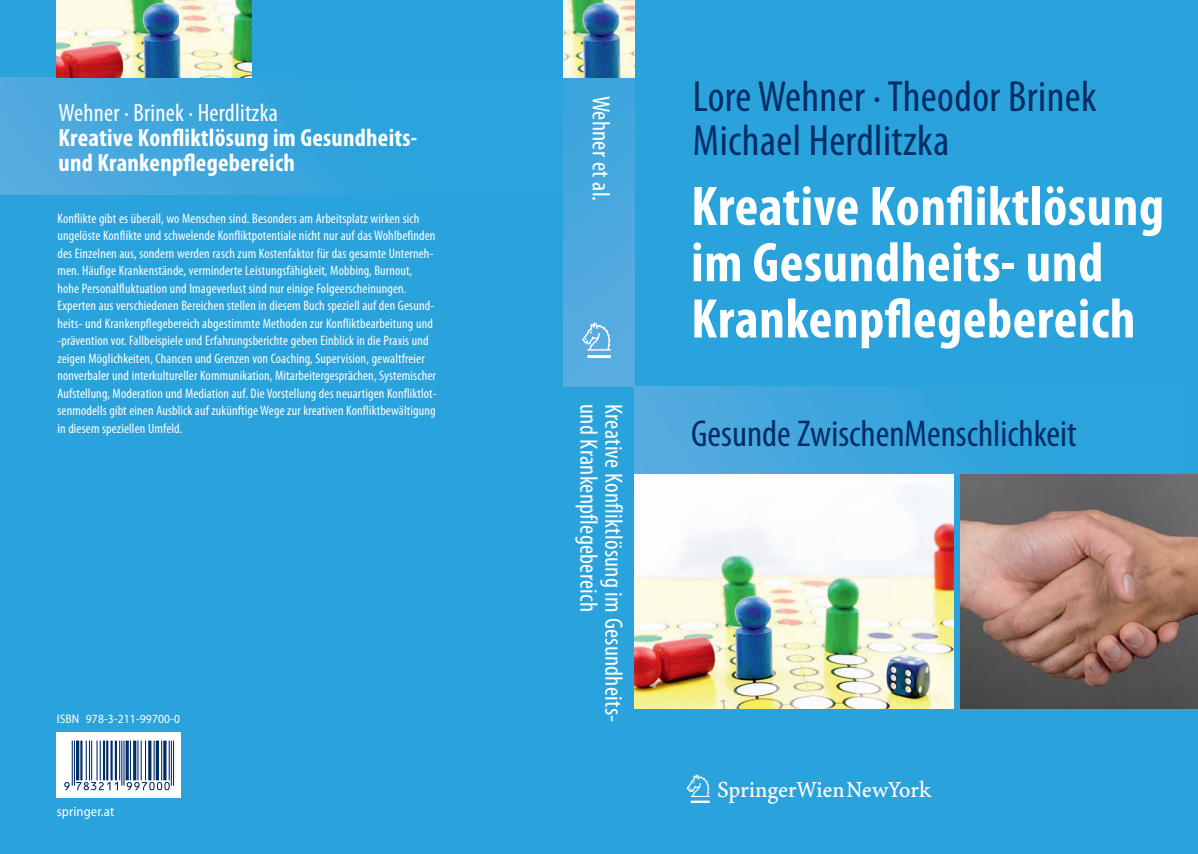
<style>
.page{position:relative;width:1198px;height:854px;background:#2aa2db}
.page>*{position:absolute;margin:0;border:0;box-sizing:border-box;transform-origin:0 0}
.t1{font:700 condensed 56.25px/56.2px "Myriad Pro";letter-spacing:.01em;color:#fff}
.t2{font:50px "Sprwien";color:#fff}
.t3{font:condensed 43.75px/43.8px "Myriad Pro";letter-spacing:.01em;color:#002d66}
.t4{font:40px "Sprwien";color:#fff}
.t5{font:condensed 37.5px "Myriad Pro";color:#002d66}
.t6{font:condensed 25px "Myriad Pro";letter-spacing:.01em;color:#fff}
.t7{font:700 condensed 25px/25px "Myriad Pro";letter-spacing:.01em;color:#fff}
.t8{font:condensed 13.75px/17.5px "Myriad Pro";letter-spacing:.01em;color:#fff}
.t9{font:semi-condensed 13.75px "Myriad Pro";letter-spacing:.01em;color:#fff}
.t10{font:semi-condensed 12.5px "Myriad Pro";letter-spacing:.01em;color:#fff}
</style>
<div class="page">
<img style="left:0;top:78px;width:353px;height:117px">
<img style="left:634px;top:386px;width:550px;height:89px">
<img style="left:563px;top:78px;width:71px;height:308px">
<img style="left:57px;top:0;width:195px;height:78px">
<img style="left:563px;top:0;width:71px;height:78px">
<img style="left:634px;top:475px;width:319px;height:234px">
<img style="left:960px;top:475px;width:238px;height:234px">
<svg style="left:57px;top:732px;width:124px;height:65px;background:#edf0f4"></svg>
<svg style="left:64px;top:782px;width:106px;height:8px"></svg>
<hr style="left:173px;top:741px;width:1px;height:45px;background:#002d66">
<hr style="left:171px;top:741px;width:1px;height:45px;background:#002d66">
<hr style="left:169px;top:741px;width:1px;height:39px;background:#002d66">
<hr style="left:163px;top:741px;width:3px;height:39px;background:#002d66">
<hr style="left:161px;top:741px;width:1px;height:39px;background:#002d66">
<hr style="left:156px;top:741px;width:3px;height:39px;background:#002d66">
<hr style="left:154px;top:741px;width:1px;height:39px;background:#002d66">
<hr style="left:148px;top:741px;width:3px;height:39px;background:#002d66">
<hr style="left:145px;top:741px;width:1px;height:39px;background:#002d66">
<hr style="left:141px;top:741px;width:1px;height:39px;background:#002d66">
<hr style="left:137px;top:741px;width:1px;height:39px;background:#002d66">
<hr style="left:133px;top:741px;width:3px;height:39px;background:#002d66">
<hr style="left:130px;top:741px;width:1px;height:39px;background:#002d66">
<hr style="left:126px;top:741px;width:3px;height:39px;background:#002d66">
<hr style="left:123px;top:741px;width:1px;height:45px;background:#002d66">
<hr style="left:121px;top:741px;width:1px;height:45px;background:#002d66">
<hr style="left:119px;top:741px;width:1px;height:39px;background:#002d66">
<hr style="left:115px;top:741px;width:2px;height:39px;background:#002d66">
<hr style="left:110px;top:741px;width:3px;height:39px;background:#002d66">
<hr style="left:106px;top:741px;width:2px;height:39px;background:#002d66">
<hr style="left:103px;top:741px;width:2px;height:39px;background:#002d66">
<hr style="left:100px;top:741px;width:1px;height:39px;background:#002d66">
<hr style="left:96px;top:741px;width:2px;height:39px;background:#002d66">
<hr style="left:91px;top:741px;width:1px;height:39px;background:#002d66">
<hr style="left:89px;top:741px;width:1px;height:39px;background:#002d66">
<hr style="left:86px;top:741px;width:1px;height:39px;background:#002d66">
<hr style="left:80px;top:741px;width:2px;height:39px;background:#002d66">
<hr style="left:76px;top:741px;width:3px;height:39px;background:#002d66">
<hr style="left:74px;top:741px;width:1px;height:45px;background:#002d66">
<hr style="left:72px;top:741px;width:1px;height:45px;background:#002d66">
<h3 class="t6" style="left:58px;top:97px;width:221px">Wehner · Brinek · Herdlitzka</h3>
<h3 class="t7" style="left:58px;top:124px;width:360px">Kreative Konfliktlösung im Gesundheits&shy;und Krankenpflegebereich</h3>
<p class="t8" style="left:57px;top:209px;width:381px">Konflikte gibt es überall, wo Menschen sind. Besonders am Arbeitsplatz wirken sich ungelöste Konflikte und schwelende Konfliktpotentiale nicht nur auf das Wohlbefinden des Einzelnen aus, sondern werden rasch zum Kostenfaktor für das gesamte Unterneh&shy;men. Häufige Krankenstände, verminderte Leistungsfähigkeit, Mobbing, Burnout, hohe Personalfluktuation und Imageverlust sind nur einige Folgeerscheinungen.<br>Experten aus verschiedenen Bereichen stellen in diesem Buch speziell auf den Gesund&shy;heits- und Krankenpflegebereich abgestimmte Methoden zur Konfliktbearbeitung und -prävention vor. Fallbeispiele und Erfahrungsberichte geben Einblick in die Praxis und zeigen Möglichkeiten, Chancen und Grenzen von Coaching, Supervision, gewaltfreier nonverbaler und interkultureller Kommunikation, Mitarbeitergesprächen, Systemischer Aufstellung, Moderation und Mediation auf. Die Vorstellung des neuartigen Konfliktlot&shy;senmodells gibt einen Ausblick auf zukünftige Wege zur kreativen Konfliktbewältigung in diesem speziellen Umfeld.</p>
<p class="t10" style="left:57px;top:712px;width:125px">ISBN 978-3-211-99700-0</p>
<p class="t9" style="left:57px;top:804px;width:59px">springer.at</p>
<h3 class="t6" style="left:616px;top:96px;width:107px;rotate:90deg">Wehner et al.</h3>
<h2 class="t2" style="left:587px;top:313px;width:25px">1</h2>
<h3 class="t6" style="left:604px;top:404px;width:210px;rotate:90deg">und Krankenpflegebereich</h3>
<h3 class="t6" style="left:629px;top:404px;width:320px;rotate:90deg">Kreative Konfliktlösung im Gesundheits-</h3>
<h3 class="t3" style="left:693px;top:74px;width:405px">Lore Wehner · Theodor Brinek<br>Michael Herdlitzka</h3>
<h1 class="t1" style="left:691px;top:177px;width:474px">Kreative Konfliktlösung im Gesundheits- und<br>Krankenpflegebereich</h1>
<h3 class="t5" style="left:691px;top:411px;width:387px">Gesunde ZwischenMenschlichkeit</h3>
<h3 class="t4" style="left:691px;top:767px;width:242px">W</h3>
</div>
